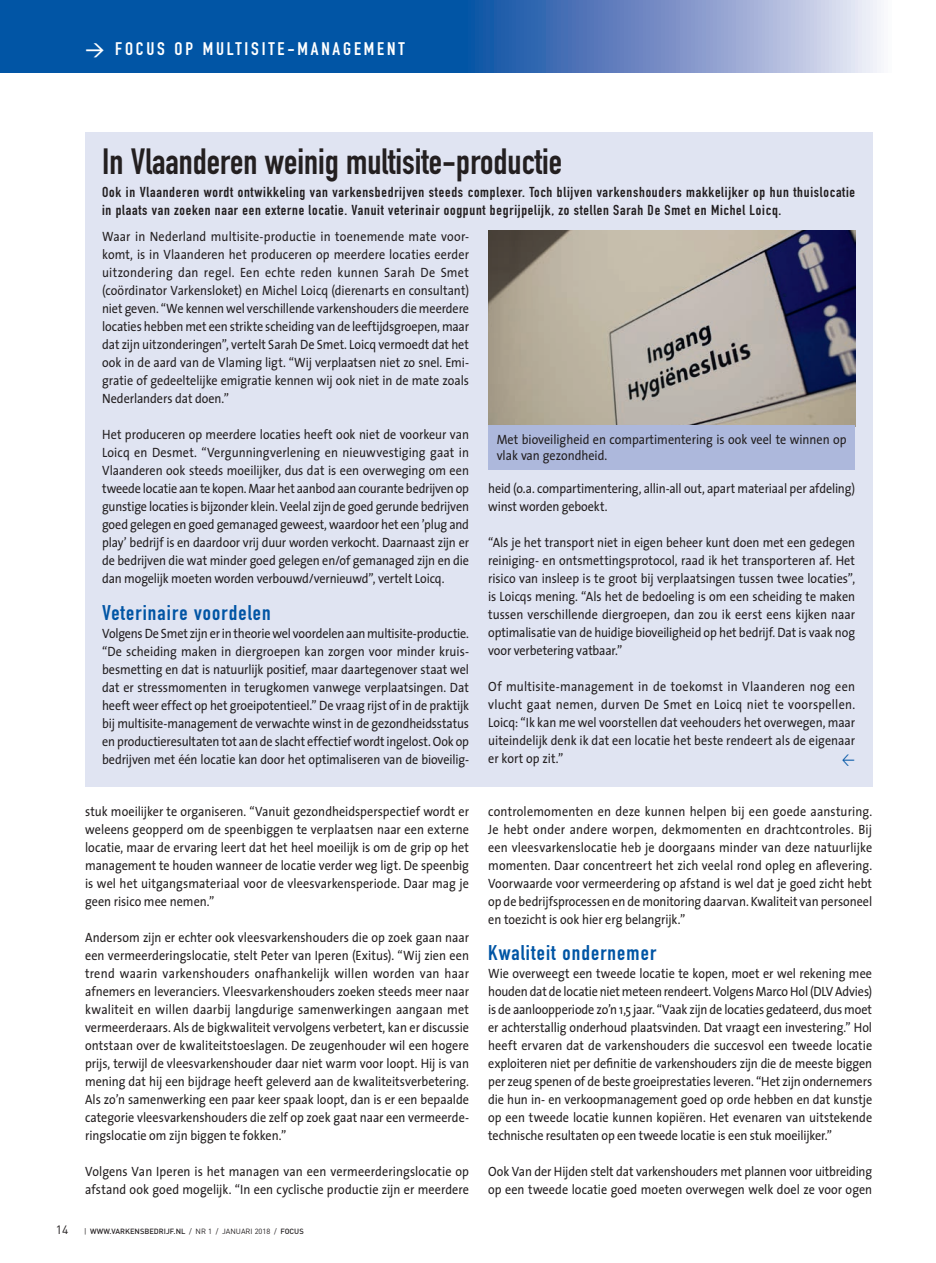
<style>
.page{position:relative;width:936px;height:1263px;background:#fff}
.page>*{position:absolute;margin:0;border:0;box-sizing:border-box;transform-origin:0 0}
.t1{font:36px "DIN Engschrift Std";color:#231f20}
.t2{font:21px "DIN Engschrift Std";letter-spacing:.05em;color:#0155a5;scale:1.05 1}
.t3{font:18px "DIN Engschrift Std";letter-spacing:.15em;color:#fff;scale:1.05 1}
.t4{font:14.25px/18px "DIN Engschrift Std";letter-spacing:.05em;color:#231f20;scale:1.05 1}
.t5{font:14.25px "DIN Regular Alternate";color:#0155a5;scale:.9 1}
.t6{font:13.5px/18px "The Sans";color:#231f20;text-align:justify;scale:.9 1}
.t7{font:12px "DIN";color:#231f20}
.t8{font:500 7.5px "DIN";color:#231f20}
.s1{font-family:"DIN Medium Expert"}
.s2{font-weight:400}
</style>
<div class="page">
<svg style="left:0;top:0;width:881px;height:72px;background:#3b74b6"></svg>
<div style="left:85px;top:132px;width:787px;height:655px;background:#e0e4f2"></div>
<img style="left:488px;top:231px;width:367px;height:194px">
<div style="left:488px;top:425px;width:367px;height:45px;background:#adb8dc"></div>
<h3 class="t3" style="left:85px;top:38px;width:306px"><span class="s1">w</span> FOCUS OP MULTISITE-MANAGEMENT</h3>
<h1 class="t1" style="left:102px;top:141px;width:461px">In Vlaanderen weinig multisite-productie</h1>
<p class="t4" style="left:102px;top:183px;width:718px">Ook in Vlaanderen wordt ontwikkeling van varkensbedrijven steeds complexer. Toch blijven varkenshouders makkelijker op hun thuislocatie in plaats van zoeken naar een externe locatie. Vanuit veterinair oogpunt begrijpelijk, zo stellen Sarah De Smet en Michel Loicq.</p>
<p class="t6" style="left:102px;top:227px;width:409px">Waar in Nederland multisite-productie in toenemende mate voor&shy;komt, is in Vlaanderen het produceren op meerdere locaties eerder uit zondering dan regel. Een echte reden kunnen Sarah De Smet ( coördinator Varkensloket) en Michel Loicq (dierenarts en consultant) niet geven. “We kennen wel verschillende varkenshouders die meerdere locaties hebben met een strikte scheiding van de leeftijdsgroepen, maar dat zijn uitzonderingen”, vertelt Sarah De Smet. Loicq vermoedt dat het ook in de aard van de Vlaming ligt. “Wij verplaatsen niet zo snel. Emi&shy;gratie of gedeeltelijke emigratie kennen wij ook niet in de mate zoals Nederlanders dat doen.”</p>
<p class="t6" style="left:102px;top:425px;width:409px">Het produceren op meerdere locaties heeft ook niet de voorkeur van Loicq en Desmet. “Vergunningverlening en nieuwvestiging gaat in Vlaanderen ook steeds moeilijker, dus dat is een overweging om een tweede locatie aan te kopen. Maar het aanbod aan courante bedrijven op gunstige locaties is bijzonder klein. Veelal zijn de goed gerunde bedrijven goed gelegen en goed gemanaged geweest, waardoor het een ’plug and play’ bedrijf is en daardoor vrij duur worden verkocht. Daarnaast zijn er de bedrijven die wat minder goed gelegen en/of gemanaged zijn en die dan mogelijk moeten worden verbouwd/ vernieuwd”, vertelt Loicq.</p>
<h2 class="t2" style="left:102px;top:600px;width:162px">Veterinaire voordelen</h2>
<p class="t6" style="left:102px;top:623px;width:409px">Volgens De Smet zijn er in theorie wel voordelen aan multisite-productie. “De scheiding maken in diergroepen kan zorgen voor minder kruis&shy;besmetting en dat is natuurlijk positief, maar daartegenover staat wel dat er stressmomenten in terugkomen vanwege verplaatsingen. Dat heeft weer effect op het groeipotentieel.” De vraag rijst of in de praktijk bij multisite-management de verwachte winst in de gezondheidsstatus en productieresultaten tot aan de slacht effectief wordt ingelost. Ook op bedrijven met één locatie kan door het optimaliseren van de bioveilig-</p>
<p class="t6" style="left:496px;top:430px;width:390px;line-height:16.2px">Met bioveiligheid en compartimentering is ook veel te winnen op vlak van gezondheid.</p>
<p class="t6" style="left:488px;top:479px;width:409px">heid (o.a. compartimentering, allin-all out, apart materiaal per afdeling) winst worden geboekt.</p>
<p class="t6" style="left:488px;top:533px;width:409px">“Als je het transport niet in eigen beheer kunt doen met een gedegen reiniging- en ontsmettingsprotocol, raad ik het transporteren af. Het risico van insleep is te groot bij verplaatsingen tussen twee locaties”, is Loicqs mening. “Als het de bedoeling is om een scheiding te maken tussen verschillende diergroepen, dan zou ik eerst eens kijken naar optimalisatie van de huidige bioveiligheid op het bedrijf. Dat is vaak nog voor verbetering vatbaar.”</p>
<p class="t6" style="left:488px;top:677px;width:409px">Of multisite-management in de toekomst in Vlaanderen nog een vlucht gaat nemen, durven De Smet en Loicq niet te voorspellen.<br>Loicq: “Ik kan me wel voorstellen dat veehouders het overwegen, maar uiteindelijk denk ik dat een locatie het beste rendeert als de eigenaar er kort op zit.”</p>
<p class="t5" style="left:841px;top:749px;width:16px">&lt;</p>
<p class="t6" style="left:85px;top:802px;width:428px">stuk moeilijker te organiseren. “Vanuit gezondheids perspectief wordt er weleens geopperd om de speenbiggen te verplaatsen naar een externe locatie, maar de ervaring leert dat het heel moeilijk is om de grip op het management te houden wanneer de locatie verder weg ligt. De speenbig is wel het uitgangsmateriaal voor de vlees varkensperiode. Daar mag je geen risico mee nemen.”</p>
<p class="t6" style="left:85px;top:928px;width:428px">Andersom zijn er echter ook vleesvarkenshouders die op zoek gaan naar een vermeerderingslocatie, stelt Peter van Iperen (Exitus). “Wij zien een trend waarin varkenshouders onafhankelijk willen worden van haar afnemers en leveranciers. Vleesvarkenshouders zoeken steeds meer naar kwaliteit en willen daarbij langdurige samenwerkingen aangaan met vermeerderaars. Als de bigkwaliteit vervolgens verbetert, kan er discussie ontstaan over de kwaliteitstoeslagen. De zeugenhouder wil een hogere prijs, terwijl de vleesvarkenshouder daar niet warm voor loopt. Hij is van mening dat hij een bijdrage heeft geleverd aan de kwaliteitsverbetering.<br>Als zo’n samenwerking een paar keer spaak loopt, dan is er een bepaalde categorie vleesvarkenshouders die zelf op zoek gaat naar een vermeerde&shy;ringslocatie om zijn biggen te fokken.”</p>
<p class="t6" style="left:85px;top:1162px;width:428px">Volgens Van Iperen is het managen van een vermeerderingslocatie op afstand ook goed mogelijk. “In een cyclische productie zijn er meerdere</p>
<p class="t7" style="left:56px;top:1223px;width:14px">14</p>
<p class="t8" style="left:84px;top:1226px;width:221px"><span class="s2">|</span> WWW.VARKENSBEDRIJF.NL <span class="s2">/ NR 1 / JANUARI 2018 /</span> FOCUS</p>
<p class="t6" style="left:488px;top:802px;width:428px">controlemomenten en deze kunnen helpen bij een goede aansturing.<br>Je hebt onder andere worpen, dekmomenten en drachtcontroles. Bij een vleesvarkenslocatie heb je doorgaans minder van deze natuurlijke momenten. Daar concentreert het zich veelal rond opleg en aflevering.<br>Voorwaarde voor vermeerdering op afstand is wel dat je goed zicht hebt op de bedrijfsprocessen en de monitoring daarvan. Kwaliteit van personeel en toezicht is ook hier erg belangrijk.”</p>
<h2 class="t2" style="left:488px;top:940px;width:161px">Kwaliteit ondernemer</h2>
<p class="t6" style="left:488px;top:964px;width:428px">Wie overweegt een tweede locatie te kopen, moet er wel rekening mee houden dat de locatie niet meteen rendeert. Volgens Marco Hol (DLV Advies) is de aanloopperiode zo’n 1,5 jaar. “Vaak zijn de locaties gedateerd, dus moet er achterstallig onderhoud plaatsvinden. Dat vraagt een investering.” Hol heeft ervaren dat de varkenshouders die succesvol een tweede locatie exploiteren niet per definitie de varkenshouders zijn die de meeste biggen per zeug spenen of de beste groeiprestaties leveren. “Het zijn ondernemers die hun in- en verkoopmanagement goed op orde hebben en dat kunstje op een tweede locatie kunnen kopiëren. Het evenaren van uitstekende technische resultaten op een tweede locatie is een stuk moeilijker.”</p>
<p class="t6" style="left:488px;top:1162px;width:428px">Ook Van der Hijden stelt dat varkenshouders met plannen voor uitbreiding op een tweede locatie goed moeten overwegen welk doel ze voor ogen</p>
</div>
